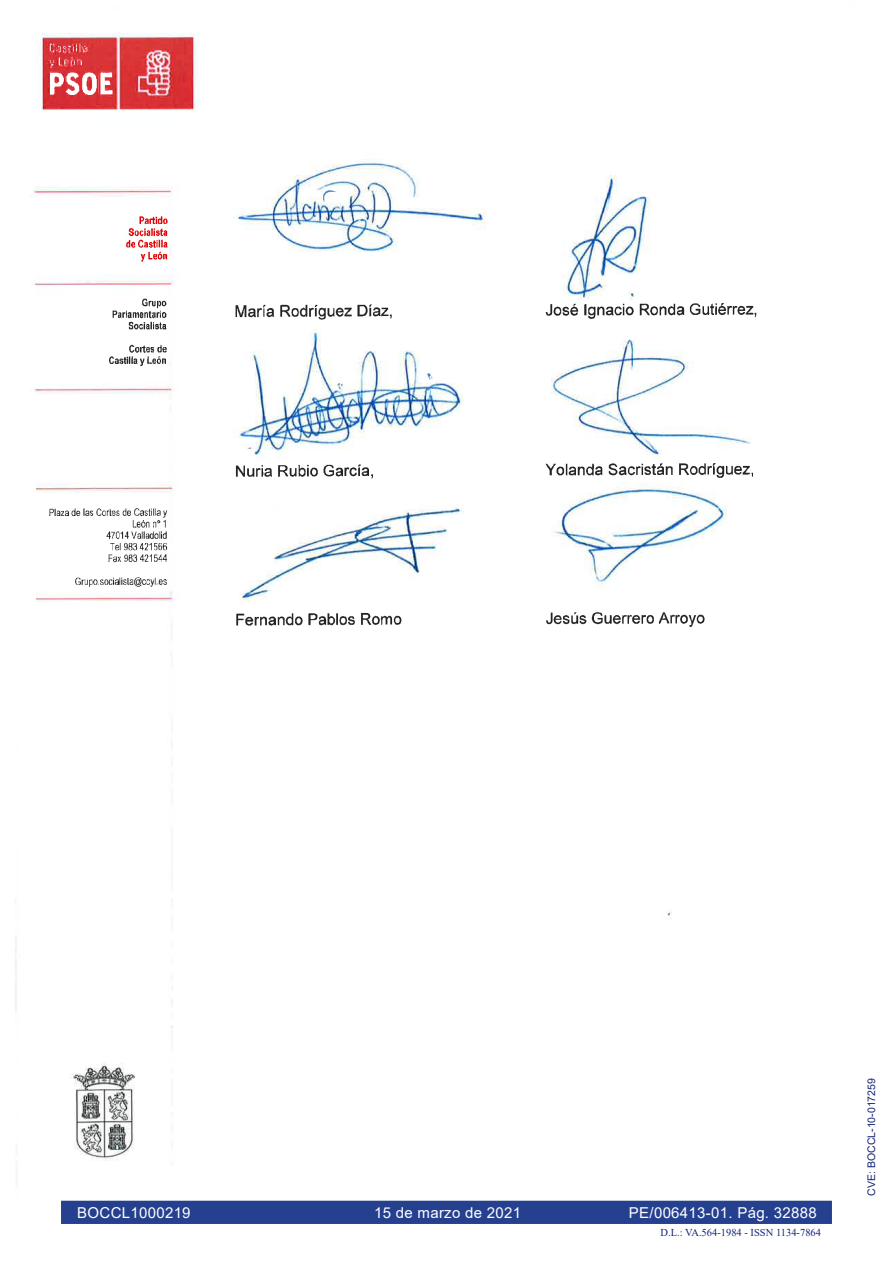
<style>
.page{position:relative;width:893px;height:1263px;background:#fff}
.page>*{position:absolute;margin:0;border:0;box-sizing:border-box;transform-origin:0 0}
.t1{font:15px "Arial";letter-spacing:.02em;color:#fff}
.t2{font:10.5px "Times New Roman";color:#132477}
.t3{font:10.5px "Arial";color:#132477}
</style>
<div class="page">
<div style="left:60px;top:1200px;width:773px;height:25px;background:#25408f"></div>
<div style="left:60px;top:1199px;width:773px;height:26px;border:2px solid #fff"></div>
<img style="left:15px;top:33px;width:818px;height:1167px">
<img style="left:50px;top:44px;width:63px;height:50px">
<img style="left:124px;top:216px;width:44px;height:45px">
<img style="left:48px;top:298px;width:708px;height:329px">
<img style="left:321px;top:190px;width:113px;height:189px">
<p class="t1" style="left:77px;top:1202px;width:115px">BOCCL1000219</p>
<p class="t1" style="left:374px;top:1202px;width:149px">15 de marzo de 2021</p>
<p class="t1" style="left:629px;top:1202px;width:189px">PE/006413-01. Pág. 32888</p>
<p class="t2" style="left:661px;top:1225px;width:162px">D.L.: VA.564-1984 - ISSN 1134-7864</p>
<p class="t3" style="left:864px;top:1195px;width:119px;rotate:-90deg">CVE: BOCCL-10-017259</p>
</div>
